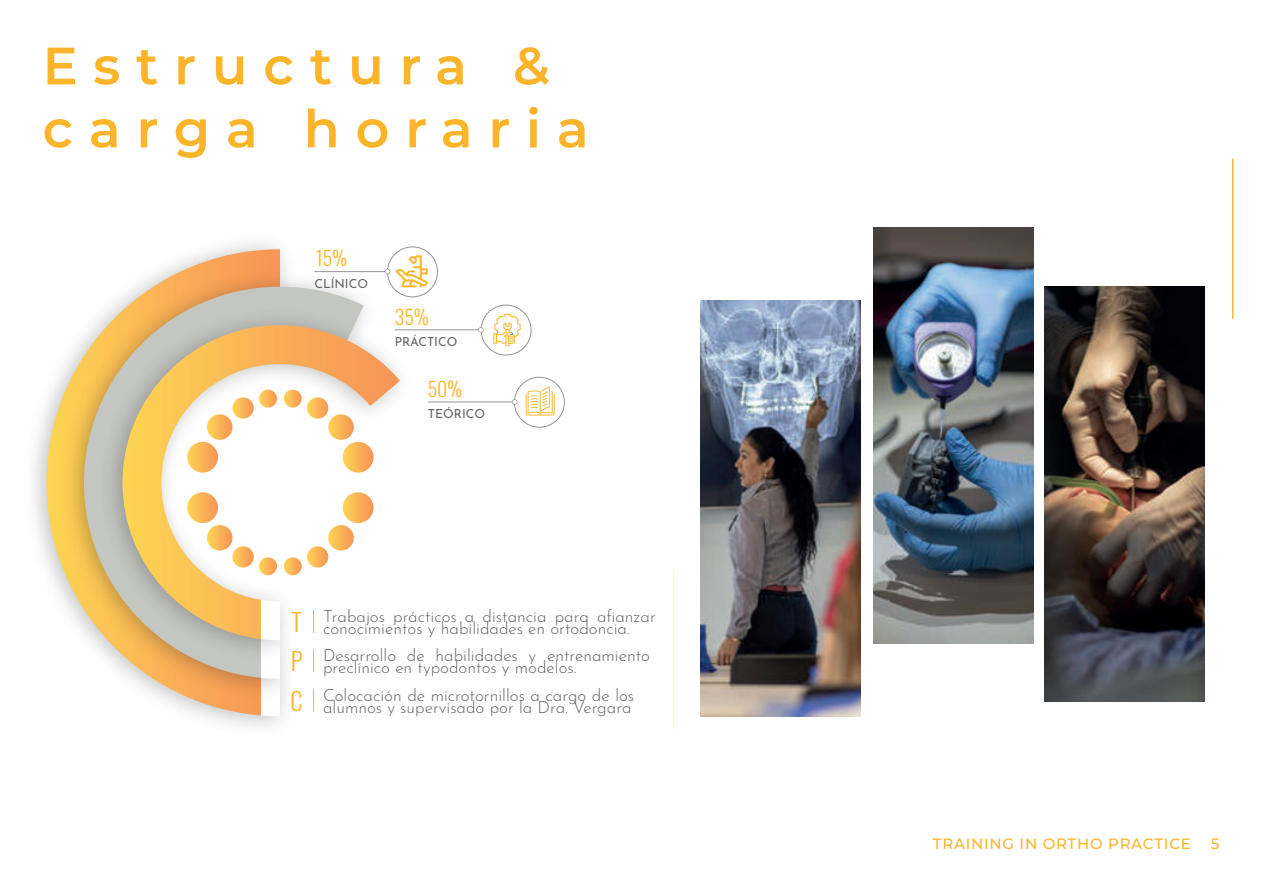
<style>
.page{position:relative;width:1263px;height:893px;background:#fff}
.page>*{position:absolute;margin:0;border:0;box-sizing:border-box;transform-origin:0 0}
.t1{font:600 52.5px/63px "Montserrat";letter-spacing:.3em;color:#fcb52b}
.t2{font:300 19.95px "Oswald";color:#fcb52b}
.t3{font:300 16.95px/12.5px "Josefin Sans";color:#636366}
.t4{font:500 15px "Montserrat";letter-spacing:.05em;color:#fcb52b}
.t5{font:12.45px "Josefin Sans";color:#636366}
.s1{font-family:"Oswald";font-size:24.75px;color:#fcb52d}
</style>
<div class="page">
<hr style="left:1232px;top:159px;width:1px;height:160px;background:#fcb52d">
<img style="left:1044px;top:286px;width:160px;height:415px">
<img style="left:33px;top:243px;width:251px;height:484px">
<svg style="left:47px;top:249px;width:233px;height:466px"></svg>
<img style="left:52px;top:260px;width:336px;height:449px">
<svg style="left:84px;top:287px;width:280px;height:391px"></svg>
<img style="left:91px;top:299px;width:333px;height:371px">
<svg style="left:261px;top:639px;width:19px;height:77px"></svg>
<svg style="left:122px;top:325px;width:278px;height:314px"></svg>
<div style="left:212px;top:415px;width:134px;height:133px;background:#fff;border-radius:50%"></div>
<div style="left:387px;top:247px;width:51px;height:50px;border:1px solid #939598;border-radius:50%"></div>
<hr style="left:314px;top:271px;width:74px;height:1px;background:#939598">
<svg style="left:385px;top:269px;width:5px;height:5px"></svg>
<div style="left:481px;top:305px;width:50px;height:50px;border:1px solid #939598;border-radius:50%"></div>
<hr style="left:395px;top:329px;width:86px;height:1px;background:#939598">
<svg style="left:478px;top:327px;width:6px;height:6px"></svg>
<div style="left:514px;top:377px;width:51px;height:50px;border:1px solid #939598;border-radius:50%"></div>
<hr style="left:428px;top:402px;width:87px;height:1px;background:#939598">
<svg style="left:512px;top:399px;width:5px;height:6px"></svg>
<svg style="left:396px;top:255px;width:32px;height:32px"></svg>
<svg style="left:493px;top:314px;width:28px;height:32px"></svg>
<svg style="left:526px;top:386px;width:29px;height:30px"></svg>
<svg style="left:187px;top:442px;width:31px;height:31px"></svg>
<svg style="left:207px;top:414px;width:26px;height:26px"></svg>
<svg style="left:232px;top:397px;width:22px;height:22px"></svg>
<svg style="left:259px;top:390px;width:18px;height:18px"></svg>
<div style="left:343px;top:442px;width:30px;height:31px;background:linear-gradient(to right,#fdd456,#f79958);border-radius:15px"></div>
<svg style="left:328px;top:414px;width:26px;height:26px"></svg>
<svg style="left:307px;top:397px;width:21px;height:22px"></svg>
<svg style="left:284px;top:390px;width:18px;height:18px"></svg>
<div style="left:343px;top:492px;width:30px;height:31px;background:linear-gradient(to right,#fdd456,#f79958);border-radius:15px"></div>
<svg style="left:328px;top:525px;width:26px;height:26px"></svg>
<svg style="left:307px;top:546px;width:21px;height:21px"></svg>
<svg style="left:284px;top:557px;width:18px;height:18px"></svg>
<svg style="left:187px;top:492px;width:31px;height:31px"></svg>
<svg style="left:207px;top:525px;width:26px;height:26px"></svg>
<svg style="left:232px;top:546px;width:22px;height:21px"></svg>
<svg style="left:259px;top:557px;width:18px;height:18px"></svg>
<img style="left:873px;top:228px;width:160px;height:415px">
<img style="left:701px;top:301px;width:160px;height:415px">
<h1 class="t1" style="left:43px;top:32px;width:548px">Estructura &amp; carga horaria</h1>
<p class="t2" style="left:316px;top:241px;width:33px">15%</p>
<p class="t5" style="left:314px;top:273px;width:55px">CLÍNICO</p>
<p class="t2" style="left:395px;top:299px;width:35px">35%</p>
<p class="t5" style="left:395px;top:331px;width:64px">PRÁCTICO</p>
<p class="t2" style="left:428px;top:371px;width:36px">50%</p>
<p class="t5" style="left:428px;top:403px;width:59px">TEÓRICO</p>
<p class="t3" style="left:292px;top:608px;width:366px;text-indent:32px">Trabajos prácticos a distancia para afianzar<br><span class="s1">T</span> conocimientos y habilidades en ortodoncia.</p>
<p class="t3" style="left:291px;top:647px;width:361px;text-indent:32px">Desarrollo de habilidades y entrenamiento<br><span class="s1">P</span> preclínico en typodontos y modelos.</p>
<p class="t3" style="left:291px;top:687px;width:345px;text-align:right">Colocación de microtornillos a cargo de los<br><span class="s1">C</span> alumnos y supervisado por la Dra. Vergara</p>
<p class="t4" style="left:933px;top:833px;width:260px">TRAINING IN ORTHO PRACTICE</p>
<p class="t4" style="left:1211px;top:833px;width:10px">5</p>
</div>
